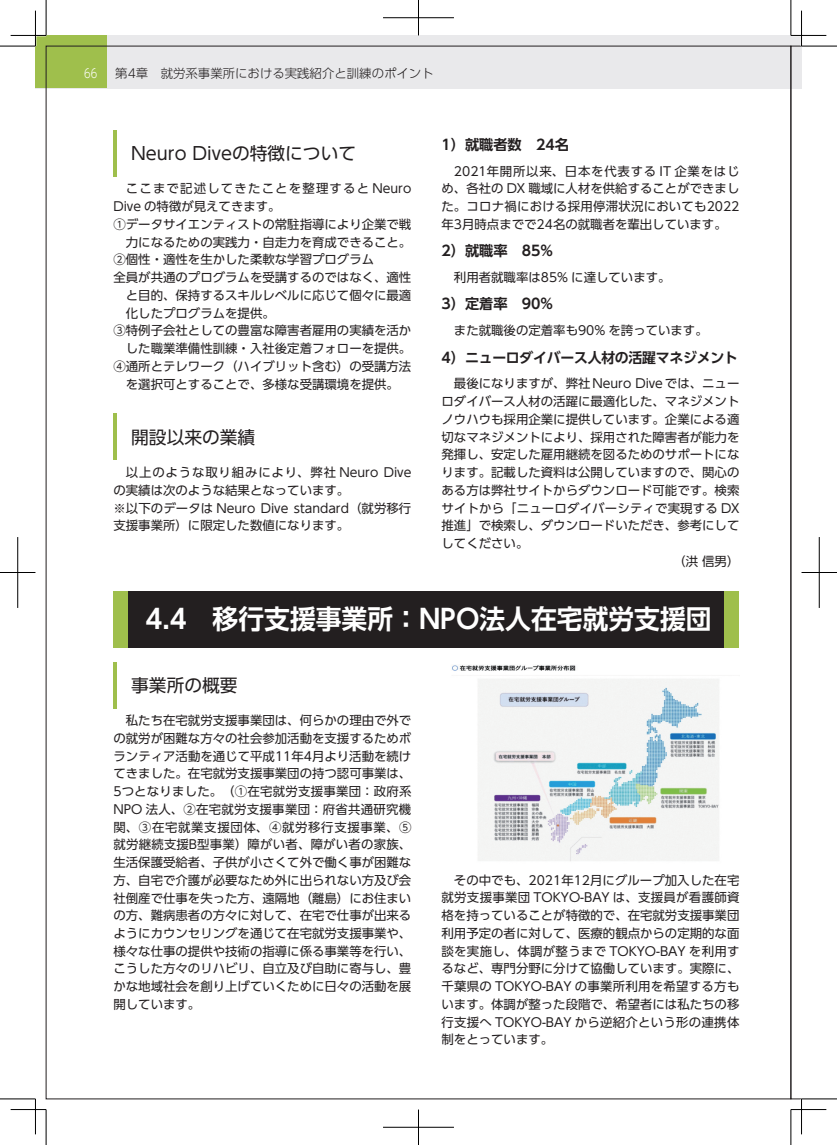
<style>
.page{position:relative;width:837px;height:1145px;background:#fff}
.page>*{position:absolute;margin:0;border:0;box-sizing:border-box;transform-origin:0 0}
.t1{font:700 26.62px "UD Shin Go Pro De";color:#fff}
.t2{font:17.75px "UD Shin Go Pro";color:#231f20}
.t3{font:700 14.12px "UD Shin Go Pro De";letter-spacing:-.02em;color:#231f20}
.t4{font:12.38px/17.8px "UD Shin Go Pro";color:#231f20;text-align:justify}
.t5{font:300 12.38px "UD Shin Go Pro";color:#231f20}
.t6{font:12.38px "UD Shin Go Pro";letter-spacing:.095em;color:#231f20}
.t7{font:300 12.38px "UD Shin Go Pro";color:#fff;scale:.8 1}
</style>
<div class="page">
<div style="left:35px;top:35px;width:766px;height:54px;background:#e9e9eb"></div>
<div style="left:35px;top:35px;width:72px;height:53px;background:#9fbf4c"></div>
<hr style="left:113px;top:130px;width:4px;height:46px;background:#9fbf4c">
<hr style="left:113px;top:414px;width:4px;height:46px;background:#9fbf4c">
<div style="left:113px;top:590px;width:626px;height:57px;background:#9fbf4c"></div>
<div style="left:129px;top:590px;width:594px;height:57px;background:#231f20"></div>
<hr style="left:113px;top:662px;width:4px;height:46px;background:#9fbf4c">
<img style="left:452px;top:665px;width:267px;height:196px">
<svg style="left:790px;top:46px;width:11px;height:1053px"></svg>
<hr style="left:800px;top:11px;width:2px;height:35px;background:#fff">
<hr style="left:800px;top:1098px;width:2px;height:36px;background:#fff">
<hr style="left:0;top:46px;width:35px;height:1px;background:#000">
<hr style="left:801px;top:46px;width:35px;height:1px;background:#000">
<hr style="left:0;top:1098px;width:35px;height:1px;background:#000">
<hr style="left:801px;top:1098px;width:35px;height:1px;background:#000">
<hr style="left:46px;top:0;width:1px;height:35px;background:#000">
<hr style="left:46px;top:1109px;width:1px;height:35px;background:#000">
<hr style="left:790px;top:0;width:1px;height:35px;background:#000">
<hr style="left:790px;top:1109px;width:1px;height:35px;background:#000">
<hr style="left:11px;top:35px;width:35px;height:1px;background:#000">
<hr style="left:790px;top:35px;width:36px;height:1px;background:#000">
<hr style="left:11px;top:1109px;width:35px;height:1px;background:#000">
<hr style="left:790px;top:1109px;width:36px;height:1px;background:#000">
<hr style="left:35px;top:11px;width:1px;height:35px;background:#000">
<hr style="left:35px;top:1098px;width:1px;height:36px;background:#000">
<hr style="left:801px;top:11px;width:1px;height:35px;background:#000">
<hr style="left:801px;top:1098px;width:1px;height:36px;background:#000">
<hr style="left:383px;top:18px;width:71px;height:1px;background:#000">
<hr style="left:418px;top:0;width:1px;height:35px;background:#000">
<hr style="left:383px;top:1127px;width:71px;height:1px;background:#000">
<hr style="left:418px;top:1109px;width:1px;height:35px;background:#000">
<hr style="left:0;top:572px;width:35px;height:1px;background:#000">
<hr style="left:18px;top:537px;width:1px;height:71px;background:#000">
<hr style="left:801px;top:572px;width:35px;height:1px;background:#000">
<hr style="left:818px;top:537px;width:1px;height:71px;background:#000">
<p class="t7" style="left:84px;top:64px;width:18px">66</p>
<p class="t5" style="left:115px;top:64px;width:320px">第4章　就労系事業所における実践紹介と訓練のポイント</p>
<p class="t3" style="left:441px;top:133px;width:143px">1）就職者数　24名　</p>
<p class="t4" style="left:441px;top:162px;width:299px;text-indent:12px">2021年開所以来、日本を代表する IT 企業をはじめ、各社の DX 職域に人材を供給することができました。コロナ禍における採用停滞状況においても2022年3月時点までで24名の就職者を輩出しています。</p>
<p class="t3" style="left:441px;top:239px;width:113px">2）就職率　85%</p>
<p class="t4" style="left:454px;top:268px;width:218px">利用者就職率は85% に達しています。</p>
<p class="t3" style="left:441px;top:292px;width:113px">3）定着率　90%</p>
<p class="t4" style="left:454px;top:321px;width:255px">また就職後の定着率も90% を誇っています。</p>
<p class="t3" style="left:441px;top:346px;width:298px">4）ニューロダイバース人材の活躍マネジメント</p>
<p class="t4" style="left:454px;top:374px;width:287px">最後になりますが、弊社 Neuro Dive では、ニュー</p>
<p class="t4" style="left:441px;top:392px;width:299px">ロダイバース人材の活躍に最適化した、マネジメント</p>
<p class="t4" style="left:441px;top:410px;width:299px">ノウハウも採用企業に提供しています。企業による適</p>
<p class="t4" style="left:441px;top:428px;width:299px">切なマネジメントにより、採用された障害者が能力を</p>
<p class="t4" style="left:441px;top:445px;width:299px">発揮し、安定した雇用継続を図るためのサポートにな</p>
<p class="t4" style="left:441px;top:463px;width:299px">ります。記載した資料は公開していますので、関心の</p>
<p class="t4" style="left:441px;top:481px;width:299px">ある方は弊社サイトからダウンロード可能です。検索</p>
<p class="t4" style="left:441px;top:498px;width:299px">サイトから「ニューロダイバーシティで実現する DX</p>
<p class="t4" style="left:441px;top:516px;width:299px">推進」で検索し、ダウンロードいただき、参考にして</p>
<p class="t4" style="left:441px;top:534px;width:88px">してください。</p>
<p class="t4" style="left:673px;top:552px;width:68px">（洪 信男）</p>
<h1 class="t1" style="left:145px;top:597px;width:567px">4.4　移行支援事業所：NPO法人在宅就労支援団</h1>
<h2 class="t2" style="left:131px;top:139px;width:226px">Neuro Diveの特徴について</h2>
<p class="t6" style="left:126px;top:179px;width:287px">ここまで記述してきたことを整理すると Neuro</p>
<p class="t4" style="left:113px;top:197px;width:169px">Dive の特徴が見えてきます。</p>
<p class="t4" style="left:113px;top:215px;width:299px">①データサイエンティストの常駐指導により企業で戦</p>
<p class="t4" style="left:126px;top:233px;width:287px">力になるための実践力・自走力を育成できること。</p>
<p class="t4" style="left:113px;top:250px;width:262px">②個性・適性を生かした柔軟な学習プログラム</p>
<p class="t4" style="left:113px;top:268px;width:299px">全員が共通のプログラムを受講するのではなく、適性</p>
<p class="t4" style="left:126px;top:286px;width:287px">と目的、保持するスキルレベルに応じて個々に最適</p>
<p class="t4" style="left:126px;top:304px;width:150px">化したプログラムを提供。</p>
<p class="t4" style="left:113px;top:321px;width:299px">③特例子会社としての豊富な障害者雇用の実績を活か</p>
<p class="t4" style="left:126px;top:339px;width:287px">した職業準備性訓練・入社後定着フォローを提供。</p>
<p class="t4" style="left:113px;top:357px;width:299px">④通所とテレワーク（ハイブリット含む）の受講方法</p>
<p class="t4" style="left:126px;top:374px;width:274px">を選択可とすることで、多様な受講環境を提供。</p>
<h2 class="t2" style="left:131px;top:422px;width:126px">開設以来の業績</h2>
<p class="t4" style="left:113px;top:463px;width:299px;text-align:left;text-indent:12px">以上のような取り組みにより、弊社 Neuro Diveの実績は次のような結果となっています。<br>※以下のデータは Neuro Dive standard（就労移行支援事業所）に限定した数値になります。</p>
<h2 class="t2" style="left:131px;top:670px;width:108px">事業所の概要</h2>
<p class="t4" style="left:113px;top:711px;width:299px;text-indent:12px">私たち在宅就労支援事業団は、何らかの理由で外での就労が困難な方々の社会参加活動を支援するためボランティア活動を通じて平成11年4月より活動を続けてきました。在宅就労支援事業団の持つ認可事業は、5つとなりました。（①在宅就労支援事業団：政府系NPO 法人、②在宅就労支援事業団：府省共通研究機関、③在宅就業支援団体、④就労移行支援事業、⑤就労継続支援B型事業）障がい者、障がい者の家族、生活保護受給者、子供が小さくて外で働く事が困難な方、自宅で介護が必要なため外に出られない方及び会社倒産で仕事を失った方、遠隔地（離島）にお住まいの方、難病患者の方々に対して、在宅で仕事が出来るようにカウンセリングを通じて在宅就労支援事業や、様々な仕事の提供や技術の指導に係る事業等を行い、こうした方々のリハビリ、自立及び自助に寄与し、豊かな地域社会を創り上げていくために日々の活動を展開しています。</p>
<p class="t4" style="left:441px;top:870px;width:299px;text-indent:12px">その中でも、2021年12月にグループ加入した在宅就労支援事業団 TOKYO-BAY は、支援員が看護師資格を持っていることが特徴的で、在宅就労支援事業団利用予定の者に対して、医療的観点からの定期的な面談を実施し、体調が整うまで TOKYO-BAY を利用するなど、専門分野に分けて協働しています。実際に、千葉県の TOKYO-BAY の事業所利用を希望する方もいます。体調が整った段階で、希望者には私たちの移行支援へ TOKYO-BAY から逆紹介という形の連携体制をとっています。</p>
</div>
